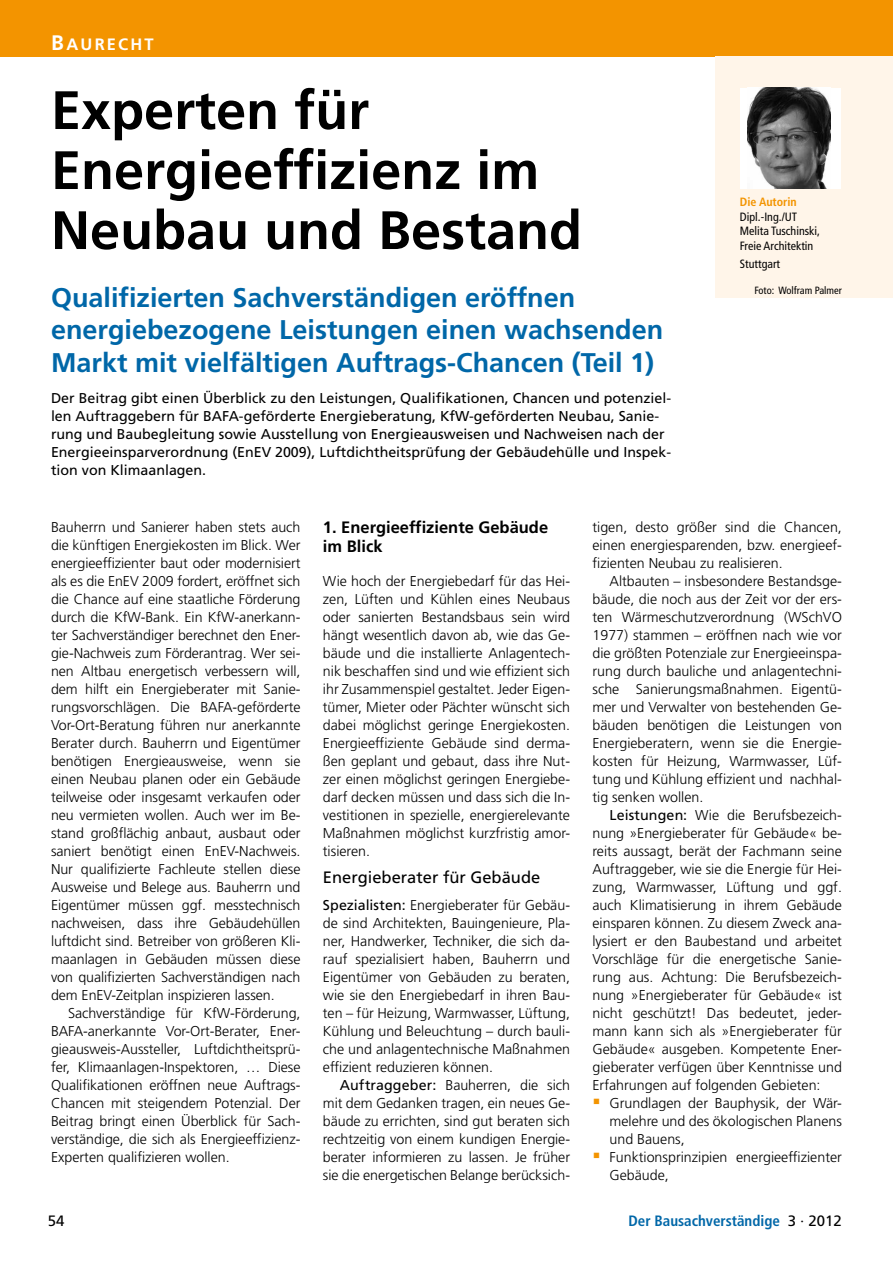
<style>
.page{position:relative;width:893px;height:1263px;background:#fff}
.page>*{position:absolute;margin:0;border:0;box-sizing:border-box;transform-origin:0 0}
.Überschrift_1_Hauptt{font:700 54px/60px "Frutiger LT Std";color:#000}
.Überschrift_2_U-Tite{font:700 27px/32.4px "Frutiger LT Std";color:#0067a8}
.Überschrift_3_Spalte{font:700 16.5px/19.8px "Frutiger LT Std";color:#000}
.Überschrift_4_Spalte{font:16.5px "Frutiger LT Std";color:#000}
.Tehmen_Überschrift{font:700 16.5px "Frutiger LT Std";letter-spacing:.13em;color:#fff}
.t1{font:700 condensed 15px "Frutiger LT Std";color:#0067a8}
.t2{font:15px "Frutiger LT Std";color:#000}
.Standard_Fließtext_O{font:300 14.25px/18px "Frutiger LT Std";color:#000;text-align:justify}
.Standard_Fließtext{font:300 14.25px/18px "Frutiger LT Std";color:#000;text-align:justify}
.Vorspann{font:14.25px/18px "Frutiger LT Std";color:#000}
.Standard_Fließtext_A{font:300 14.25px/18px "Frutiger LT Std";color:#000;text-align:justify}
.Bildtext_rechts_vom{font:condensed 12px/14.4px "Frutiger LT Std";color:#000}
._09_Bildtext_bold_li{font:700 condensed 12px "Frutiger LT Std";color:#f39400}
.Bildtext_rechts_vom-2{font:condensed 10.5px "Frutiger LT Std";color:#000}
.s1{font-size:21px}
.s2{font-weight:400}
.s3{font-weight:400;font-stretch:normal;color:#000}
</style>
<div class="page">
<div style="left:0;top:0;width:893px;height:57px;background:#f39400"></div>
<div style="left:716px;top:57px;width:177px;height:241px;background:#fff5e9"></div>
<div style="left:741px;top:88px;width:100px;height:100px;background:#fff"></div>
<img style="left:748px;top:88px;width:82px;height:100px">
<p class="Tehmen_Überschrift" style="left:51px;top:34px;width:104px"><span class="s1">B</span>AURECHT</p>
<p class="Überschrift_1_Hauptt" style="left:51px;top:80px;width:533px">Experten für<br>Energieeffizienz im<br>Neubau und Bestand</p>
<p class="Überschrift_2_U-Tite" style="left:51px;top:281px;width:614px">Qualifizierten Sachverständigen eröffnen energiebezogene Leistungen einen wachsenden<br>Markt mit vielfältigen Auftrags-Chancen (Teil 1)</p>
<p class="Vorspann" style="left:51px;top:389px;width:622px">Der Beitrag gibt einen Überblick zu den Leistungen, Qualifikationen, Chancen und potenziel&shy;len Auftraggebern für BAFA-geförderte Energieberatung, KfW-geförderten Neubau, Sanie&shy;rung und Baubegleitung sowie Ausstellung von Energieausweisen und Nachweisen nach der Energieeinsparverordnung (EnEV 2009), Luftdichtheitsprüfung der Gebäudehülle und Inspek&shy;tion von Klimaanlagen.</p>
<p class="_09_Bildtext_bold_li" style="left:740px;top:195px;width:58px">Die Autorin</p>
<p class="Bildtext_rechts_vom" style="left:740px;top:210px;width:82px">Dipl.-Ing./UT<br>Melita Tuschinski,<br>Freie Architektin</p>
<p class="Bildtext_rechts_vom" style="left:740px;top:257px;width:42px">Stuttgart</p>
<p class="Bildtext_rechts_vom-2" style="left:754px;top:284px;width:89px">Foto: Wolfram Palmer</p>
<p class="Standard_Fließtext_O" style="left:51px;top:518px;width:251px">Bauherrn und Sanierer haben stets auch die künftigen Energiekosten im Blick. Wer energieeffizienter baut oder modernisiert als es die EnEV 2009 fordert, eröffnet sich die Chance auf eine staatliche Förderung durch die KfW-Bank. Ein KfW-anerkann&shy;ter Sachverständiger berechnet den Ener&shy;gie-Nachweis zum Förderantrag. Wer sei&shy;nen Altbau energetisch verbessern will, dem hilft ein Energieberater mit Sanie&shy;rungsvorschlägen. Die BAFA-geförderte Vor-Ort-Beratung führen nur anerkannte Berater durch. Bauherrn und Eigentümer benötigen Energieausweise, wenn sie einen Neubau planen oder ein Gebäude teilweise oder insgesamt verkaufen oder neu vermieten wollen. Auch wer im Be&shy;stand großflächig anbaut, ausbaut oder saniert benötigt einen EnEV-Nachweis.<br>Nur qualifizierte Fachleute stellen diese Ausweise und Belege aus. Bauherrn und Eigentümer müssen ggf. messtechnisch nachweisen, dass ihre Gebäudehüllen luftdicht sind. Betreiber von größeren Kli&shy;maanlagen in Gebäuden müssen diese von qualifizierten Sachverständigen nach dem EnEV-Zeitplan inspizieren lassen.</p>
<p class="Standard_Fließtext" style="left:51px;top:1004px;width:251px;text-indent:17px">Sachverständige für KfW-Förderung, BAFA-anerkannte Vor-Ort-Berater, Ener&shy;gieausweis-Aussteller, Luftdichtheitsprü&shy;fer, Klimaanlagen-Inspektoren, … Diese Qualifikationen eröffnen neue Auftrags-Chancen mit steigendem Potenzial. Der Beitrag bringt einen Überblick für Sach&shy;verständige, die sich als Energieeffizienz-Experten qualifizieren wollen.</p>
<p class="Überschrift_3_Spalte" style="left:323px;top:517px;width:227px">1. Energieeffiziente Gebäude im Blick</p>
<p class="Standard_Fließtext_O" style="left:323px;top:572px;width:249px">Wie hoch der Energiebedarf für das Hei&shy;zen, Lüften und Kühlen eines Neubaus oder sanierten Bestandsbaus sein wird hängt wesentlich davon ab, wie das Ge&shy;bäude und die installierte Anlagentech&shy;nik beschaffen sind und wie effizient sich ihr Zusammenspiel gestaltet. Jeder Eigen&shy;tümer, Mieter oder Pächter wünscht sich dabei möglichst geringe Energiekosten.<br>Energieeffiziente Gebäude sind derma&shy;ßen geplant und gebaut, dass ihre Nut&shy;zer einen möglichst geringen Energiebe&shy;darf decken müssen und dass sich die In&shy;vestitionen in spezielle, energierelevante Maßnahmen möglichst kurzfristig amor&shy;tisieren.</p>
<p class="Überschrift_4_Spalte" style="left:323px;top:867px;width:219px">Energieberater für Gebäude</p>
<p class="Standard_Fließtext_O" style="left:323px;top:896px;width:249px"><span class="s2">Spezialisten:</span> Energieberater für Gebäu&shy;de sind Architekten, Bauingenieure, Pla&shy;ner, Handwerker, Techniker, die sich da&shy;rauf spezialisiert haben, Bauherrn und Eigentümer von Gebäuden zu beraten, wie sie den Energiebedarf in ihren Bau&shy;ten – für Heizung, Warmwasser, Lüftung, Kühlung und Beleuchtung – durch bauli&shy;che und anlagentechnische Maßnahmen effizient reduzieren können.</p>
<p class="Standard_Fließtext" style="left:323px;top:1076px;width:249px;text-indent:17px"><span class="s2">Auftraggeber:</span> Bauherren, die sich mit dem Gedanken tragen, ein neues Ge&shy;bäude zu errichten, sind gut beraten sich rechtzeitig von einem kundigen Energie&shy;berater informieren zu lassen. Je früher sie die energetischen Belange berücksich-</p>
<p class="Standard_Fließtext" style="left:592px;top:518px;width:251px">tigen, desto größer sind die Chancen, einen energiesparenden, bzw. energieef&shy;fizienten Neubau zu realisieren.</p>
<p class="Standard_Fließtext" style="left:592px;top:572px;width:251px;text-indent:17px">Altbauten – insbesondere Bestandsge&shy;bäude, die noch aus der Zeit vor der ers&shy;ten Wärmeschutzverordnung (WSchVO 1977) stammen – eröffnen nach wie vor die größten Potenziale zur Energieeinspa&shy;rung durch bauliche und anlagentechni&shy;sche Sanierungsmaßnahmen. Eigentü&shy;mer und Verwalter von bestehenden Ge&shy;bäuden benötigen die Leistungen von Energieberatern, wenn sie die Energie&shy;kosten für Heizung, Warmwasser, Lüf&shy;tung und Kühlung effizient und nachhal&shy;tig senken wollen.</p>
<p class="Standard_Fließtext" style="left:592px;top:806px;width:251px;text-indent:17px"><span class="s2">Leistungen:</span> Wie die Berufsbezeich&shy;nung »Energieberater für Gebäude« be&shy;reits aussagt, berät der Fachmann seine Auftraggeber, wie sie die Energie für Hei&shy;zung, Warmwasser, Lüftung und ggf. auch Klimatisierung in ihrem Gebäude einsparen können. Zu diesem Zweck ana&shy;lysiert er den Baubestand und arbeitet Vorschläge für die energetische Sanie&shy;rung aus. Achtung: Die Berufsbezeich&shy;nung »Energieberater für Gebäude« ist nicht geschützt! Das bedeutet, jeder&shy;mann kann sich als »Energieberater für Gebäude« ausgeben. Kompetente Ener&shy;gieberater verfügen über Kenntnisse und Erfahrungen auf folgenden Gebieten:</p>
<p class="Standard_Fließtext_A" style="left:609px;top:1094px;width:234px">Grundlagen der Bauphysik, der Wär&shy;melehre und des ökologischen Planens und Bauens,</p>
<p class="Standard_Fließtext_A" style="left:609px;top:1148px;width:234px">Funktionsprinzipien energieeffizienter<br>Gebäude,</p>
<p class="t2" style="left:48px;top:1211px;width:18px">54</p>
<p class="t1" style="left:628px;top:1211px;width:215px">Der Bausachverständige <span class="s3">3 · 2012</span></p>
</div>
